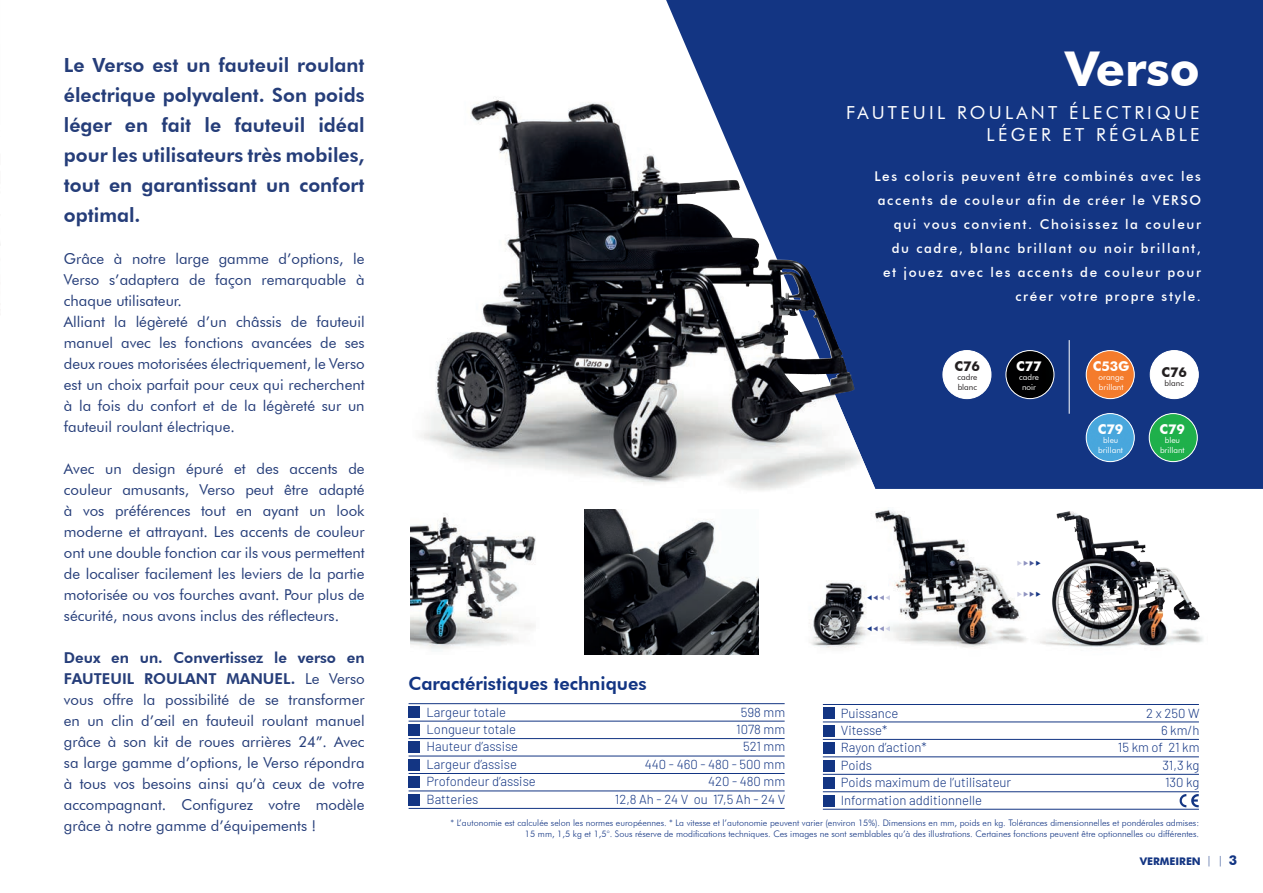
<style>
.page{position:relative;width:1263px;height:893px;background:#fff}
.page>*{position:absolute;margin:0;border:0;box-sizing:border-box;transform-origin:0 0}
.t1{font:700 48px "Futura BT";color:#fff}
.t2{font:800 19.5px/30px "Futura BT";color:#253d79;text-align:justify}
.t3{font:800 18.15px "Futura BT";color:#133583}
.t4{font:18px "Futura BT";letter-spacing:.18em;color:#fff}
.t5{font:15px/21px "Futura BT";color:#253d79;text-align:justify}
.t6{font:500 13.5px/24px "Futura BT";letter-spacing:.12em;color:#fff;text-align:right}
.t7{font:700 13.5px "Futura BT";color:#fff}
.t8{font:700 13.5px "Futura BT";color:#231f20}
.t9{font:300 13.05px "Barlow";color:#133583}
.t10{font:700 10.5px "Futura BT";color:#133583}
.t11{font:300 9px "Futura BT";color:#133583}
.t12{font:8.1px/9.8px "Futura BT";color:#fff}
.t13{font:8.1px "Futura BT";color:#231f20}
.s1{font-weight:800}
.s2{font-weight:300}
.s3{font-size:13.5px}
</style>
<div class="page">
<div style="left:409px;top:707px;width:11px;height:11px;background:#133583"></div>
<div style="left:409px;top:724px;width:11px;height:11px;background:#133583"></div>
<div style="left:409px;top:742px;width:11px;height:11px;background:#133583"></div>
<div style="left:409px;top:759px;width:11px;height:11px;background:#133583"></div>
<div style="left:409px;top:776px;width:11px;height:12px;background:#133583"></div>
<div style="left:409px;top:794px;width:11px;height:11px;background:#133583"></div>
<hr style="left:409px;top:808px;width:376px;height:1px;background:#133583">
<hr style="left:409px;top:791px;width:376px;height:1px;background:#133583">
<hr style="left:409px;top:773px;width:376px;height:1px;background:#133583">
<hr style="left:409px;top:756px;width:376px;height:1px;background:#133583">
<hr style="left:409px;top:738px;width:376px;height:1px;background:#133583">
<hr style="left:409px;top:721px;width:376px;height:1px;background:#133583">
<hr style="left:409px;top:703px;width:376px;height:1px;background:#133583">
<div style="left:823px;top:707px;width:11px;height:12px;background:#133583"></div>
<div style="left:823px;top:725px;width:11px;height:11px;background:#133583"></div>
<div style="left:823px;top:742px;width:11px;height:12px;background:#133583"></div>
<div style="left:823px;top:760px;width:11px;height:11px;background:#133583"></div>
<div style="left:823px;top:777px;width:11px;height:12px;background:#133583"></div>
<div style="left:823px;top:795px;width:11px;height:11px;background:#133583"></div>
<hr style="left:823px;top:809px;width:376px;height:1px;background:#133583">
<hr style="left:823px;top:791px;width:376px;height:1px;background:#133583">
<hr style="left:823px;top:774px;width:376px;height:1px;background:#133583">
<hr style="left:823px;top:757px;width:376px;height:1px;background:#133583">
<hr style="left:823px;top:739px;width:376px;height:1px;background:#133583">
<hr style="left:823px;top:722px;width:376px;height:1px;background:#133583">
<hr style="left:823px;top:704px;width:376px;height:1px;background:#133583">
<svg style="left:1179px;top:794px;width:20px;height:13px"></svg>
<div style="left:886px;top:0;width:377px;height:489px;background:#133583"></div>
<img style="left:420px;top:0;width:466px;height:491px">
<img style="left:1039px;top:511px;width:164px;height:136px">
<img style="left:875px;top:509px;width:152px;height:139px">
<img style="left:810px;top:581px;width:66px;height:68px">
<div style="left:874px;top:575px;width:13px;height:13px;background:#fff"></div>
<img style="left:410px;top:517px;width:126px;height:133px">
<img style="left:584px;top:509px;width:174px;height:146px">
<div style="left:1086px;top:414px;width:48px;height:48px;background:#48a7dc;border-radius:24px"></div>
<div style="left:1086px;top:413px;width:49px;height:49px;border:1px solid #fff;border-radius:50%"></div>
<div style="left:1149px;top:414px;width:48px;height:48px;background:#1fb04b;border-radius:24px"></div>
<div style="left:1149px;top:413px;width:49px;height:49px;border:1px solid #fff;border-radius:50%"></div>
<img style="left:943px;top:351px;width:48px;height:48px;border-radius:24px">
<div style="left:942px;top:350px;width:49px;height:49px;border:1px solid #fff;border-radius:50%"></div>
<div style="left:1006px;top:351px;width:48px;height:48px;background:#000001;border-radius:24px"></div>
<div style="left:1005px;top:350px;width:49px;height:49px;border:1px solid #fff;border-radius:50%"></div>
<hr style="left:1069px;top:340px;width:1px;height:74px;background:#fff">
<div style="left:1086px;top:351px;width:48px;height:48px;background:#f47c2c;border-radius:24px"></div>
<div style="left:1086px;top:350px;width:49px;height:49px;border:1px solid #fff;border-radius:50%"></div>
<img style="left:1150px;top:351px;width:48px;height:48px;border-radius:24px">
<div style="left:1150px;top:350px;width:49px;height:49px;border:1px solid #fff;border-radius:50%"></div>
<svg style="left:867px;top:595px;width:23px;height:5px"></svg>
<svg style="left:867px;top:626px;width:23px;height:5px"></svg>
<svg style="left:1017px;top:591px;width:23px;height:5px"></svg>
<svg style="left:1017px;top:560px;width:23px;height:5px"></svg>
<p class="t2" style="left:64px;top:50px;width:302px">Le Verso est un fauteuil roulant électrique polyvalent. Son poids léger en fait le fauteuil idéal pour les utilisateurs très mobiles, tout en garantissant un confort optimal.</p>
<p class="t5" style="left:64px;top:248px;width:302px">Grâce à notre large gamme d’options, le Verso s’adaptera de façon remarquable à chaque utilisateur.</p>
<p class="t5" style="left:64px;top:311px;width:302px">Alliant la légèreté d’un châssis de fauteuil manuel avec les fonctions avancées de ses deux roues motorisées électriquement, le Verso est un choix parfait pour ceux qui recherchent à la fois du confort et de la légèreté sur un fauteuil roulant électrique.</p>
<p class="t5" style="left:64px;top:458px;width:302px">Avec un design épuré et des accents de couleur amusants, Verso peut être adapté à vos préférences tout en ayant un look moderne et attrayant. Les accents de couleur ont une double fonction car ils vous permettent de localiser facilement les leviers de la partie motorisée ou vos fourches avant. Pour plus de sécurité, nous avons inclus des réflecteurs.</p>
<p class="t5" style="left:64px;top:647px;width:302px"><span class="s1">Deux en un. Convertissez le verso en FAUTEUIL ROULANT MANUEL.</span> Le Verso vous offre la possibilité de se transformer en un clin d’œil en fauteuil roulant manuel grâce à son kit de roues arrières 24”. Avec sa large gamme d’options, le Verso répondra à tous vos besoins ainsi qu’à ceux de votre accompagnant. Configurez votre modèle grâce à notre gamme d’équipements !</p>
<p class="t1" style="left:1065px;top:40px;width:136px">Verso</p>
<p class="t4" style="left:846px;top:102px;width:355px">FAUTEUIL ROULANT ÉLECTRIQUE</p>
<p class="t4" style="left:987px;top:123px;width:215px">LÉGER ET RÉGLABLE</p>
<p class="t6" style="left:874px;top:164px;width:328px">Les coloris peuvent être combinés avec les accents de couleur afin de créer le VERSO qui vous convient. Choisissez la couleur du cadre, blanc brillant ou noir brillant,<br>et jouez avec les accents de couleur pour créer votre propre style.</p>
<p class="t8" style="left:955px;top:358px;width:27px">C76</p>
<p class="t13" style="left:957px;top:373px;width:21px">cadre</p>
<p class="t13" style="left:958px;top:382px;width:21px">blanc</p>
<p class="t7" style="left:1016px;top:358px;width:27px">C77</p>
<p class="t12" style="left:1019px;top:373px;width:21px">cadre</p>
<p class="t12" style="left:1022px;top:382px;width:15px">noir</p>
<p class="t7" style="left:1093px;top:358px;width:38px">C53G</p>
<p class="t12" style="left:1098px;top:373px;width:27px">orange brillant</p>
<p class="t7" style="left:1098px;top:421px;width:27px">C79</p>
<p class="t12" style="left:1103px;top:436px;width:17px">bleu</p>
<p class="t12" style="left:1098px;top:445px;width:26px">brillant</p>
<p class="t8" style="left:1161px;top:364px;width:27px">C76</p>
<p class="t13" style="left:1164px;top:379px;width:21px">blanc</p>
<p class="t7" style="left:1159px;top:421px;width:27px">C79</p>
<p class="t12" style="left:1165px;top:436px;width:17px">bleu</p>
<p class="t12" style="left:1160px;top:445px;width:26px">brillant</p>
<p class="t3" style="left:408px;top:672px;width:240px">Caractéristiques techniques</p>
<p class="t9" style="left:426px;top:703px;width:81px">Largeur totale</p>
<p class="t9" style="left:741px;top:703px;width:46px">598 mm</p>
<p class="t9" style="left:426px;top:720px;width:91px">Longueur totale</p>
<p class="t9" style="left:736px;top:720px;width:51px">1078 mm</p>
<p class="t9" style="left:426px;top:737px;width:93px">Hauteur d’assise</p>
<p class="t9" style="left:743px;top:737px;width:44px">521 mm</p>
<p class="t9" style="left:426px;top:755px;width:92px">Largeur d’assise</p>
<p class="t9" style="left:645px;top:755px;width:142px">440 - 460 - 480 - 500 mm</p>
<p class="t9" style="left:426px;top:772px;width:111px">Profondeur d’assise</p>
<p class="t9" style="left:708px;top:772px;width:79px">420 - 480 mm</p>
<p class="t9" style="left:426px;top:790px;width:53px">Batteries</p>
<p class="t9" style="left:615px;top:790px;width:172px">12,8 Ah - 24 V ou 17,5 Ah - 24 V</p>
<p class="t9" style="left:841px;top:703px;width:59px">Puissance</p>
<p class="t9" style="left:1146px;top:703px;width:55px">2 x 250 W</p>
<p class="t9" style="left:841px;top:721px;width:48px">Vitesse*</p>
<p class="t9" style="left:1161px;top:721px;width:40px">6 km/h</p>
<p class="t9" style="left:841px;top:738px;width:87px">Rayon d’action*</p>
<p class="t9" style="left:1118px;top:738px;width:83px">15 km of 21 km</p>
<p class="t9" style="left:841px;top:756px;width:33px">Poids</p>
<p class="t9" style="left:1162px;top:756px;width:39px">31,3 kg</p>
<p class="t9" style="left:841px;top:773px;width:172px">Poids maximum de l’utilisateur</p>
<p class="t9" style="left:1165px;top:773px;width:36px">130 kg</p>
<p class="t9" style="left:841px;top:790px;width:143px">Information additionnelle</p>
<p class="t11" style="left:451px;top:817px;width:750px">* L’autonomie est calculée selon les normes européennes. * La vitesse et l’autonomie peuvent varier (environ 15%). Dimensions en mm, poids en kg. Tolérances dimensionnelles et pondérales admises:</p>
<p class="t11" style="left:525px;top:828px;width:676px">15 mm, 1,5 kg et 1,5°. Sous réserve de modifications techniques. Ces images ne sont semblables qu’à des illustrations. Certaines fonctions peuvent être optionnelles ou différentes.</p>
<p class="t10" style="left:1140px;top:855px;width:99px">VERMEIREN <span class="s2">| |</span> <span class="s3">3</span></p>
</div>
